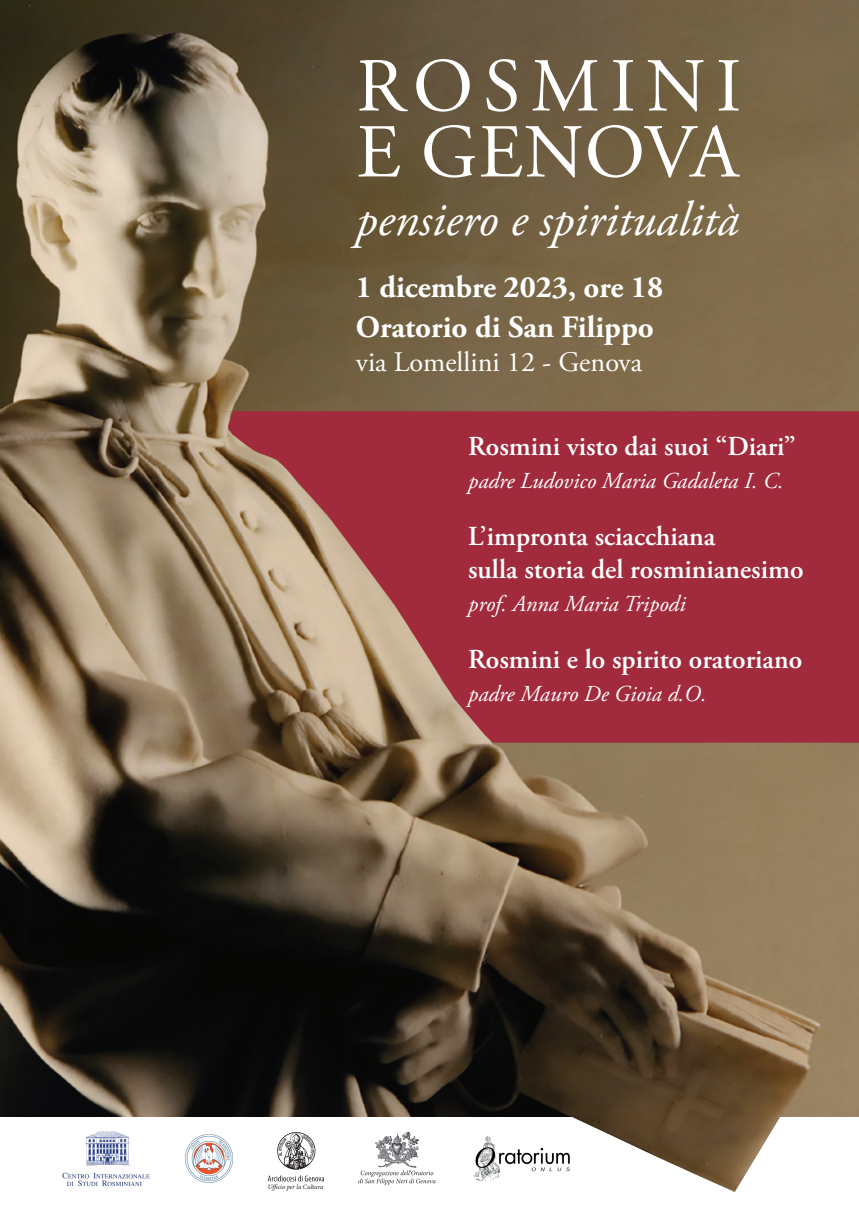
<style>
.page{position:relative;width:859px;height:1208px;background:#fff}
.page>*{position:absolute;margin:0;border:0;box-sizing:border-box;transform-origin:0 0}
.t1{font:76px/66px "Adobe Garamond Pro";letter-spacing:.1em;color:#fff}
.t2{font:italic 48.8px "Adobe Garamond Pro";color:#fff}
.t3{font:700 31px/39.9px "Adobe Garamond Pro";color:#fff}
.t4{font:28.3px "Adobe Garamond Pro";color:#fff}
.t5{font:600 27.4px/32.9px "Adobe Garamond Pro";color:#fff}
.t6{font:italic 22.8px "Adobe Garamond Pro";color:#fff}
.t7{font:italic 6.7px "Minion Pro";letter-spacing:-.005em;color:#231f20}
</style>
<div class="page">
<img style="left:0;top:0;width:859px;height:1117px">
<svg style="left:208px;top:405px;width:651px;height:338px;background:#99393f"></svg>
<img style="left:0;top:411px;width:818px;height:781px">
<h1 class="t1" style="left:356px;top:56px;width:387px">ROSMINI<br>E GENOVA</h1>
<h2 class="t2" style="left:356px;top:190px;width:384px">pensiero e spiritualità</h2>
<p class="t3" style="left:356px;top:268px;width:309px">1 dicembre 2023, ore 18<br>Oratorio di San Filippo</p>
<p class="t4" style="left:356px;top:345px;width:288px">via Lomellini 12 - Genova</p>
<p class="t5" style="left:468px;top:430px;width:329px">Rosmini visto dai suoi “Diari”</p>
<p class="t6" style="left:468px;top:467px;width:317px">padre Ludovico Maria Gadaleta I. C.</p>
<p class="t5" style="left:468px;top:520px;width:337px">L’impronta sciacchiana<br>sulla storia del rosminianesimo</p>
<p class="t6" style="left:468px;top:590px;width:219px">prof. Anna Maria Tripodi</p>
<p class="t5" style="left:468px;top:643px;width:335px">Rosmini e lo spirito oratoriano</p>
<p class="t6" style="left:468px;top:680px;width:240px">padre Mauro De Gioia d.O.</p>
<p class="t7" style="left:268px;top:1182px;width:57px">Ufficio per la Cultura</p>
</div>
